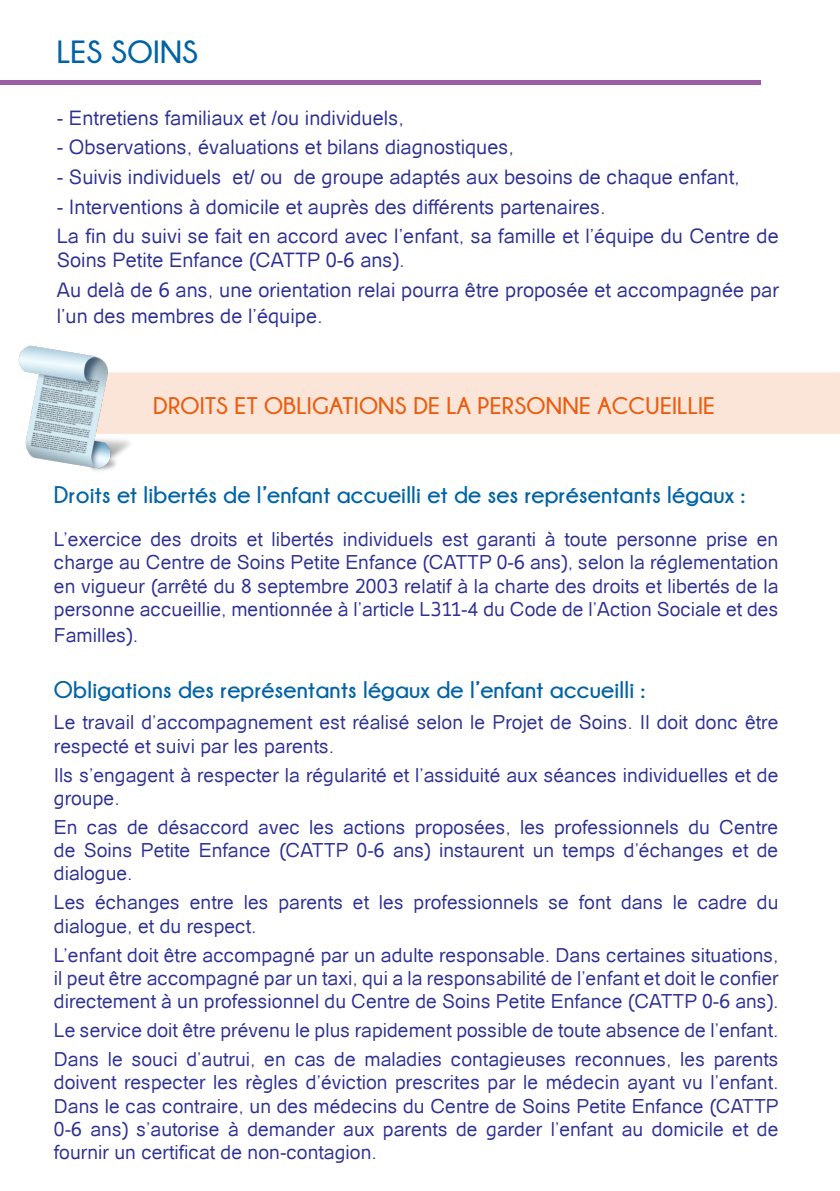
<style>
.page{position:relative;width:840px;height:1191px;background:#fff}
.page>*{position:absolute;margin:0;border:0;box-sizing:border-box;transform-origin:0 0}
.t1{font:700 32px "Champagne&Limousines";letter-spacing:.01em;color:#0163a5}
.t2{font:700 24px "Champagne&Limousines";letter-spacing:.01em;color:#0163a5}
.t3{font:700 24px "Champagne&Limousines";letter-spacing:.01em;color:#eb5c0d}
.t4{font:20px/24px "Catriel";color:#2e3092}
.t5{font:19.4px/23.2px "Catriel";color:#2e3092;text-align:justify}
</style>
<div class="page">
<div style="left:132px;top:372px;width:707px;height:62px;background:#fbe5d8"></div>
<img style="left:18px;top:345px;width:114px;height:126px">
<hr style="left:0;top:81px;width:760px;height:4px;background:#9c5ea3">
<p class="t1" style="left:57px;top:34px;width:143px">LES SOINS</p>
<p class="t4" style="left:57px;top:106px;width:348px">- Entretiens familiaux et /ou individuels,</p>
<p class="t4" style="left:57px;top:135px;width:458px">- Observations, évaluations et bilans diagnostiques,</p>
<p class="t4" style="left:57px;top:165px;width:684px">- Suivis individuels et/ ou de groupe adaptés aux besoins de chaque enfant,</p>
<p class="t4" style="left:57px;top:195px;width:550px">- Interventions à domicile et auprès des différents partenaires.</p>
<p class="t4" style="left:57px;top:224px;width:723px">La fin du suivi se fait en accord avec l’enfant, sa famille et l’équipe du Centre de<br>Soins Petite Enfance (CATTP 0-6 ans).</p>
<p class="t4" style="left:57px;top:277px;width:723px;line-height:26.4px">Au delà de 6 ans, une orientation relai pourra être proposée et accompagnée par l’un des membres de l’équipe.</p>
<p class="t3" style="left:153px;top:392px;width:563px">DROITS ET OBLIGATIONS DE LA PERSONNE ACCUEILLIE</p>
<p class="t2" style="left:54px;top:481px;width:692px">Droits et libertés de l’enfant accueilli et de ses représentants légaux :</p>
<p class="t5" style="left:54px;top:528px;width:725px">L’exercice des droits et libertés individuels est garanti à toute personne prise en charge au Centre de Soins Petite Enfance (CATTP 0-6 ans), selon la réglementation en vigueur (arrêté du 8 septembre 2003 relatif à la charte des droits et libertés de la personne accueillie, mentionnée à l’article L311-4 du Code de l’Action Sociale et des</p>
<p class="t5" style="left:54px;top:623px;width:86px">Familles).</p>
<p class="t2" style="left:54px;top:676px;width:592px">Obligations des représentants légaux de l’enfant accueilli :</p>
<p class="t5" style="left:54px;top:711px;width:725px">Le travail d’accompagnement est réalisé selon le Projet de Soins. Il doit donc être respecté et suivi par les parents.</p>
<p class="t5" style="left:54px;top:763px;width:725px">Ils s’engagent à respecter la régularité et l’assiduité aux séances individuelles et de groupe.</p>
<p class="t5" style="left:54px;top:815px;width:725px">En cas de désaccord avec les actions proposées, les professionnels du Centre de Soins Petite Enfance (CATTP 0-6 ans) instaurent un temps d’échanges et de dialogue.</p>
<p class="t5" style="left:54px;top:891px;width:725px">Les échanges entre les parents et les professionnels se font dans le cadre du dialogue, et du respect.</p>
<p class="t5" style="left:54px;top:943px;width:725px">L’enfant doit être accompagné par un adulte responsable. Dans certaines situations, il peut être accompagné par un taxi, qui a la responsabilité de l’enfant et doit le confier directement à un professionnel du Centre de Soins Petite Enfance (CATTP 0-6 ans).</p>
<p class="t5" style="left:54px;top:1018px;width:725px">Le service doit être prévenu le plus rapidement possible de toute absence de l’enfant.</p>
<p class="t5" style="left:54px;top:1047px;width:726px">Dans le souci d’autrui, en cas de maladies contagieuses reconnues, les parents doivent respecter les règles d’éviction prescrites par le médecin ayant vu l’enfant.<br>Dans le cas contraire, un des médecins du Centre de Soins Petite Enfance (CATTP 0-6 ans) s’autorise à demander aux parents de garder l’enfant au domicile et de fournir un certificat de non-contagion.</p>
</div>
